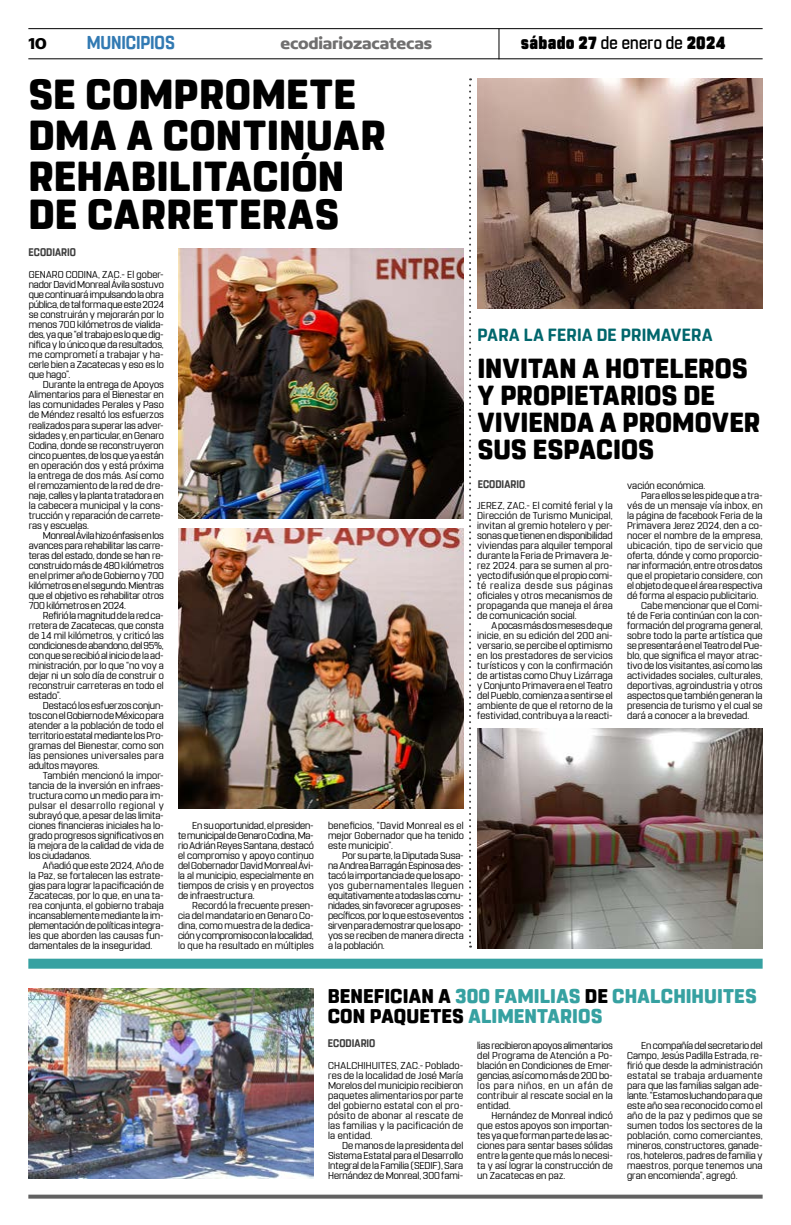
<style>
.page{position:relative;width:791px;height:1225px;background:#fff}
.page>*{position:absolute;margin:0;border:0;box-sizing:border-box;transform-origin:0 0}
.t1{font:800 41.8px/40px "Rohn Rounded";letter-spacing:.01em;color:#000}
.t2{font:800 27.5px/27px "Rohn Rounded";letter-spacing:.005em;color:#000}
.t3{font:800 19.8px/20px "Rohn Rounded";letter-spacing:.005em;color:#36a1a1}
.t4{font:700 18.6px "Rohn Rounded";letter-spacing:-.01em;color:#327ab3;scale:.91 1}
.t5{font:700 17.6px "Rohn Rounded";letter-spacing:.02em;color:#00666c}
.t6{font:900 17.6px "Rohn Rounded";letter-spacing:.02em;color:#000;scale:.91 1}
.t7{font:700 16.9px "Concord";letter-spacing:-.01em;color:#706f6f}
.t8{font:700 16.9px "Concord";color:#000}
.t9{font:700 11px "Rohn Rounded";letter-spacing:.005em;color:#3d3d3d;scale:.91 1}
.t10{font:10px/10px "Rohn Rounded";letter-spacing:.005em;color:#000;text-align:justify}
.t11{font:10px "Rohn Rounded";letter-spacing:.035em;color:#000}
.s1{font-weight:500}
.s2{color:#000}
</style>
<div class="page">
<svg style="left:28px;top:1194px;width:735px;height:4px;background:#7a7a7a"></svg>
<hr style="left:28px;top:28px;width:735px;height:1px;background:#000">
<hr style="left:28px;top:58px;width:735px;height:1px;background:#000">
<hr style="left:498px;top:29px;width:1px;height:30px;background:#000">
<img style="left:28px;top:988px;width:285px;height:190px">
<div style="left:28px;top:958px;width:735px;height:10px;background:#36a1a1"></div>
<img style="left:178px;top:248px;width:286px;height:270px">
<img style="left:178px;top:528px;width:285px;height:280px">
<svg style="left:469px;top:78px;width:2px;height:869px"></svg>
<img style="left:477px;top:78px;width:286px;height:230px">
<img style="left:477px;top:728px;width:286px;height:220px">
<h3 class="t8" style="left:28px;top:33px;width:20px">10</h3>
<h3 class="t4" style="left:87px;top:32px;width:98px">MUNICIPIOS</h3>
<h3 class="t7" style="left:280px;top:33px;width:153px">ecodiariozacatecas</h3>
<h3 class="t6" style="left:521px;top:33px;width:226px">sábado 27 <span class="s1">de enero de</span> 2024</h3>
<h1 class="t1" style="left:28px;top:74px;width:359px">SE COMPROMETE<br>DMA A CONTINUAR<br>REHABILITACIÓN<br>DE CARRETERAS</h1>
<p class="t9" style="left:29px;top:246px;width:54px">ECODIARIO</p>
<p class="t10" style="left:29px;top:270px;width:137px">GENARO CODINA, ZAC.- El gober&shy;nador David Monreal Ávila sostuvo que continuará impulsando la obra pública, de tal forma que este 2024 se construirán y mejorarán por lo menos 700 kilómetros de vialida&shy;des, ya que “el trabajo es lo que dig&shy;nifica y lo único que da resultados, me comprometí a trabajar y ha&shy;cerle bien a Zacatecas y eso es lo que hago”.</p>
<p class="t10" style="left:29px;top:380px;width:137px;text-indent:14px">Durante la entrega de Apoyos Alimentarios para el Bienestar en las comunidades Perales y Paso de Méndez resaltó los esfuerzos realizados para superar las adver&shy;sidades y, en particular, en Genaro Codina, donde se reconstruyeron cinco puentes, de los que ya están en operación dos y está próxima la entrega de dos más. Así como el remozamiento de la red de dre&shy;naje, calles y la planta tratadora en la cabecera municipal y la cons&shy;trucción y reparación de carrete&shy;ras y escuelas.</p>
<p class="t10" style="left:29px;top:530px;width:137px;text-indent:14px">Monreal Ávila hizo énfasis en los avances para rehabilitar las carre&shy;teras del estado, donde se han re&shy;construido más de 480 kilómetros en el primer año de Gobierno y 700 kilómetros en el segundo. Mientras que el objetivo es rehabilitar otros 700 kilómetros en 2024.</p>
<p class="t10" style="left:29px;top:610px;width:137px;text-indent:14px">Refirió la magnitud de la red ca&shy;rretera de Zacatecas, que consta de 14 mil kilómetros, y criticó las condiciones de abandono, del 95%, con que se recibió al inicio de la ad&shy;ministración, por lo que “no voy a dejar ni un solo día de construir o reconstruir carreteras en todo el estado”.</p>
<p class="t10" style="left:29px;top:700px;width:137px;text-indent:14px">Destacó los esfuerzos conjun&shy;tos con el Gobierno de México para atender a la población de todo el territorio estatal mediante los Pro&shy;gramas del Bienestar, como son las pensiones universales para adultos mayores.</p>
<p class="t10" style="left:29px;top:770px;width:137px;text-indent:14px">También mencionó la impor&shy;tancia de la inversión en infraes&shy;tructura como un medio para im&shy;pulsar el desarrollo regional y subrayó que, a pesar de las limita&shy;ciones financieras iniciales ha lo&shy;grado progresos significativos en la mejora de la calidad de vida de los ciudadanos.</p>
<p class="t10" style="left:29px;top:860px;width:137px;text-indent:14px">Añadió que este 2024, Año de la Paz, se fortalecen las estrate&shy;gias para lograr la pacificación de Zacatecas, por lo que, en una ta&shy;rea conjunta, el gobierno trabaja incansablemente mediante la im&shy;plementación de políticas integra&shy;les que aborden las causas fun&shy;damentales de la inseguridad.</p>
<p class="t10" style="left:178px;top:820px;width:137px;text-indent:14px">En su oportunidad, el presiden&shy;te municipal de Genaro Codina, Ma&shy;rio Adrián Reyes Santana, destacó el compromiso y apoyo continuo del Gobernador David Monreal Ávi&shy;la al municipio, especialmente en tiempos de crisis y en proyectos de infraestructura.</p>
<p class="t10" style="left:178px;top:900px;width:137px;text-indent:14px">Recordó la frecuente presen&shy;cia del mandatario en Genaro Co&shy;dina, como muestra de la dedica&shy;ción y compromiso con la localidad, lo que ha resultado en múltiples</p>
<h3 class="t5" style="left:477px;top:325px;width:237px">PARA LA FERIA DE PRIMAVERA</h3>
<h2 class="t2" style="left:477px;top:355px;width:284px">INVITAN A HOTELEROS<br>Y PROPIETARIOS DE<br>VIVIENDA A PROMOVER<br>SUS ESPACIOS</h2>
<p class="t9" style="left:478px;top:477px;width:54px">ECODIARIO</p>
<p class="t10" style="left:627px;top:480px;width:80px">vación económica.</p>
<p class="t10" style="left:641px;top:490px;width:123px">Para ellos se les pide que a tra-</p>
<p class="t10" style="left:627px;top:500px;width:137px">vés de un mensaje vía inbox, en</p>
<p class="t10" style="left:627px;top:510px;width:137px">la página de facebook Feria de la</p>
<p class="t10" style="left:627px;top:520px;width:137px">Primavera Jerez 2024, den a co-</p>
<p class="t10" style="left:627px;top:530px;width:137px">nocer el nombre de la empresa,</p>
<p class="t11" style="left:627px;top:539px;width:137px">ubicación, tipo de servicio que</p>
<p class="t10" style="left:627px;top:550px;width:137px">oferta, dónde y como proporcio-</p>
<p class="t10" style="left:627px;top:560px;width:137px">nar información, entre otros datos</p>
<p class="t10" style="left:627px;top:570px;width:137px">que el propietario considere, con</p>
<p class="t10" style="left:627px;top:580px;width:137px">el objeto de que el área respectiva</p>
<p class="t10" style="left:627px;top:590px;width:133px">dé forma al espacio publicitario.</p>
<p class="t10" style="left:641px;top:600px;width:123px">Cabe mencionar que el Comi-</p>
<p class="t10" style="left:627px;top:610px;width:137px">té de Feria continúan con la con-</p>
<p class="t10" style="left:627px;top:620px;width:137px">formación del programa general,</p>
<p class="t10" style="left:627px;top:630px;width:137px">sobre todo la parte artística que</p>
<p class="t10" style="left:627px;top:640px;width:137px">se presentará en el Teatro del Pue-</p>
<p class="t10" style="left:627px;top:650px;width:137px">blo, que significa el mayor atrac-</p>
<p class="t10" style="left:627px;top:660px;width:137px">tivo de los visitantes, así como las</p>
<p class="t10" style="left:627px;top:670px;width:137px">actividades sociales, culturales,</p>
<p class="t10" style="left:627px;top:680px;width:137px">deportivas, agroindustria y otros</p>
<p class="t10" style="left:627px;top:690px;width:137px">aspectos que también generan la</p>
<p class="t10" style="left:627px;top:700px;width:137px">presencia de turismo y el cual se</p>
<p class="t10" style="left:627px;top:710px;width:124px">dará a conocer a la brevedad.</p>
<p class="t10" style="left:477px;top:500px;width:137px">JEREZ, ZAC.- El comité ferial y la Dirección de Turismo Municipal, invitan al gremio hotelero y per&shy;sonas que tienen en disponibilidad viviendas para alquiler temporal durante la Feria de Primavera Je&shy;rez 2024. para se sumen al pro&shy;yecto difusión que el propio comi&shy;té realiza desde sus páginas oficiales y otros mecanismos de propaganda que maneja el área de comunicación social.</p>
<p class="t10" style="left:477px;top:620px;width:137px;text-indent:14px">A pocas más dos meses de que inicie, en su edición del 200 ani&shy;versario, se percibe el optimismo en los prestadores de servicios turísticos y con la confirmación de artistas como Chuy Lizárraga y Conjunto Primavera en el Teatro del Pueblo, comienza a sentirse el ambiente de que el retorno de la festividad, contribuya a la reacti-</p>
<p class="t10" style="left:328px;top:820px;width:137px">beneficios, “David Monreal es el mejor Gobernador que ha tenido este municipio”.</p>
<p class="t10" style="left:328px;top:850px;width:137px;text-indent:14px">Por su parte, la Diputada Susa&shy;na Andrea Barragán Espinosa des&shy;tacó la importancia de que los apo&shy;yos gubernamentales lleguen equitativamente a todas las comu&shy;nidades, sin favorecer a grupos es&shy;pecíficos, por lo que estos eventos sirven para demostrar que los apo&shy;yos se reciben de manera directa a la población.</p>
<h3 class="t3" style="left:328px;top:986px;width:430px"><span class="s2">BENEFICIAN A</span> 300 FAMILIAS <span class="s2">DE</span> CHALCHIHUITES<br><span class="s2">CON PAQUETES</span> ALIMENTARIOS</h3>
<p class="t9" style="left:328px;top:1036px;width:54px">ECODIARIO</p>
<p class="t10" style="left:477px;top:1040px;width:137px">lias recibieron apoyos alimentarios del Programa de Atención a Po&shy;blación en Condiciones de Emer&shy;gencias, así como más de 200 bo&shy;los para niños, en un afán de contribuir al rescate social en la entidad.</p>
<p class="t10" style="left:477px;top:1110px;width:137px;text-indent:14px">Hernández de Monreal indicó que estos apoyos son importan&shy;tes ya que forman parte de las ac&shy;ciones para sentar bases sólidas entre la gente que más lo necesi&shy;ta y así lograr la construcción de un Zacatecas en paz.</p>
<p class="t10" style="left:328px;top:1060px;width:137px">CHALCHIHUITES, ZAC.- Poblado&shy;res de la localidad de José María Morelos del municipio recibieron paquetes alimentarios por parte del gobierno estatal con el pro&shy;pósito de abonar al rescate de las familias y la pacificación de la entidad.</p>
<p class="t10" style="left:328px;top:1140px;width:137px;text-indent:14px">De manos de la presidenta del Sistema Estatal para el Desarrollo Integral de la Familia (SEDIF), Sara Hernández de Monreal, 300 fami-</p>
<p class="t10" style="left:627px;top:1040px;width:137px;text-indent:14px">En compañía del secretario del Campo, Jesús Padilla Estrada, re&shy;firió que desde la administración estatal se trabaja arduamente para que las familias salgan ade&shy;lante. “Estamos luchando para que este año sea reconocido como el año de la paz y pedimos que se sumen todos los sectores de la población, como comerciantes, mineros, constructores, ganade&shy;ros, hoteleros, padres de familia y maestros, porque tenemos una gran encomienda”, agregó.</p>
</div>
